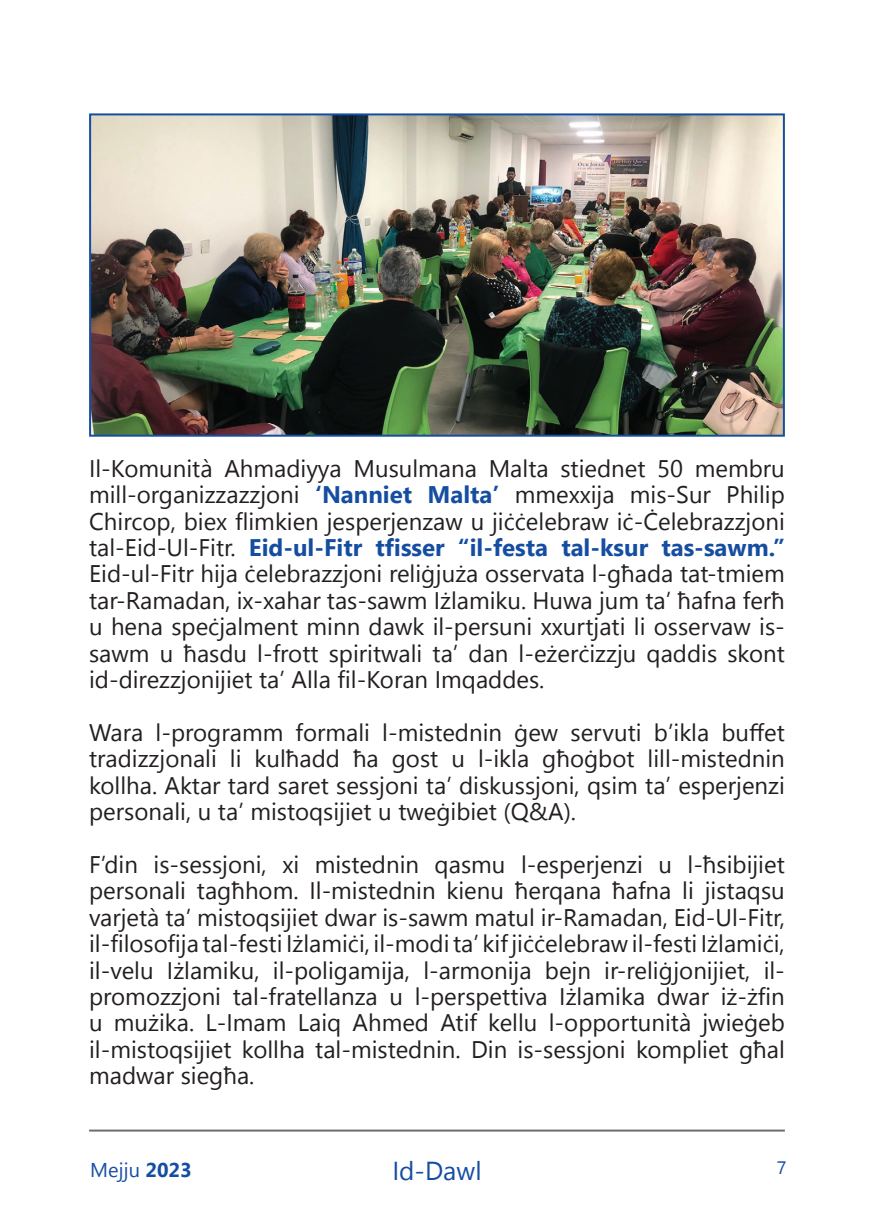
<style>
.page{position:relative;width:874px;height:1225px;background:#fff}
.page>*{position:absolute;margin:0;border:0;box-sizing:border-box;transform-origin:0 0}
.t1{font:26px "Segoe UI";color:#154ea1}
.t2{font:24px/26.4px "Segoe UI";color:#231f20;text-align:justify}
.t3{font:20px "Segoe UI";color:#154ea1}
.t4{font:18px "Segoe UI";color:#154ea1}
.s1{font-weight:700;color:#154ea1}
.s2{font-weight:700}
</style>
<div class="page">
<hr style="left:89px;top:1129px;width:695px;height:2px;background:#6c6d70">
<img style="left:92px;top:116px;width:689px;height:318px">
<div style="left:89px;top:113px;width:695px;height:324px;border:2px solid #154ea1"></div>
<p class="t2" style="left:89px;top:455px;width:697px">Il-Komunità Ahmadiyya Musulmana Malta stiednet 50 membru mill-organizzazzjoni <span class="s1">‘Nanniet Malta’</span> mmexxija mis-Sur Philip Chircop, biex flimkien jesperjenzaw u jiċċelebraw iċ-Ċelebrazzjoni tal-Eid-Ul-Fitr. <span class="s1">Eid-ul-Fitr tfisser “il-festa tal-ksur tas-sawm.” </span>Eid-ul-Fitr hija ċelebrazzjoni reliġjuża osservata l-għada tat-tmiem tar-Ramadan, ix-xahar tas-sawm Iżlamiku. Huwa jum ta’ ħafna ferħ u hena speċjalment minn dawk il-persuni xxurtjati li osservaw is&shy;sawm u ħasdu l-frott spiritwali ta’ dan l-eżerċizzju qaddis skont id-direzzjonijiet ta’ Alla fil-Koran Imqaddes.</p>
<p class="t2" style="left:89px;top:719px;width:697px">Wara l-programm formali l-mistednin ġew servuti b’ikla buffet tradizzjonali li kulħadd ħa gost u l-ikla għoġbot lill-mistednin kollha. Aktar tard saret sessjoni ta’ diskussjoni, qsim ta’ esperjenzi personali, u ta’ mistoqsijiet u tweġibiet (Q&amp;A).</p>
<p class="t2" style="left:89px;top:851px;width:697px">F’din is-sessjoni, xi mistednin qasmu l-esperjenzi u l-ħsibijiet personali tagħhom. Il-mistednin kienu ħerqana ħafna li jistaqsu varjetà ta’ mistoqsijiet dwar is-sawm matul ir-Ramadan, Eid-Ul-Fitr, il-filosofija tal-festi Iżlamiċi, il-modi ta’ kif jiċċelebraw il-festi Iżlamiċi, il-velu Iżlamiku, il-poligamija, l-armonija bejn ir-reliġjonijiet, il&shy;promozzjoni tal-fratellanza u l-perspettiva Iżlamika dwar iż-żfin u mużika. L-Imam Laiq Ahmed Atif kellu l-opportunità jwieġeb il-mistoqsijiet kollha tal-mistednin. Din is-sessjoni kompliet għal madwar siegħa.</p>
<p class="t3" style="left:90px;top:1154px;width:103px">Mejju <span class="s2">2023</span></p>
<p class="t1" style="left:392px;top:1149px;width:91px">Id-Dawl</p>
<p class="t4" style="left:776px;top:1152px;width:11px">7</p>
</div>
